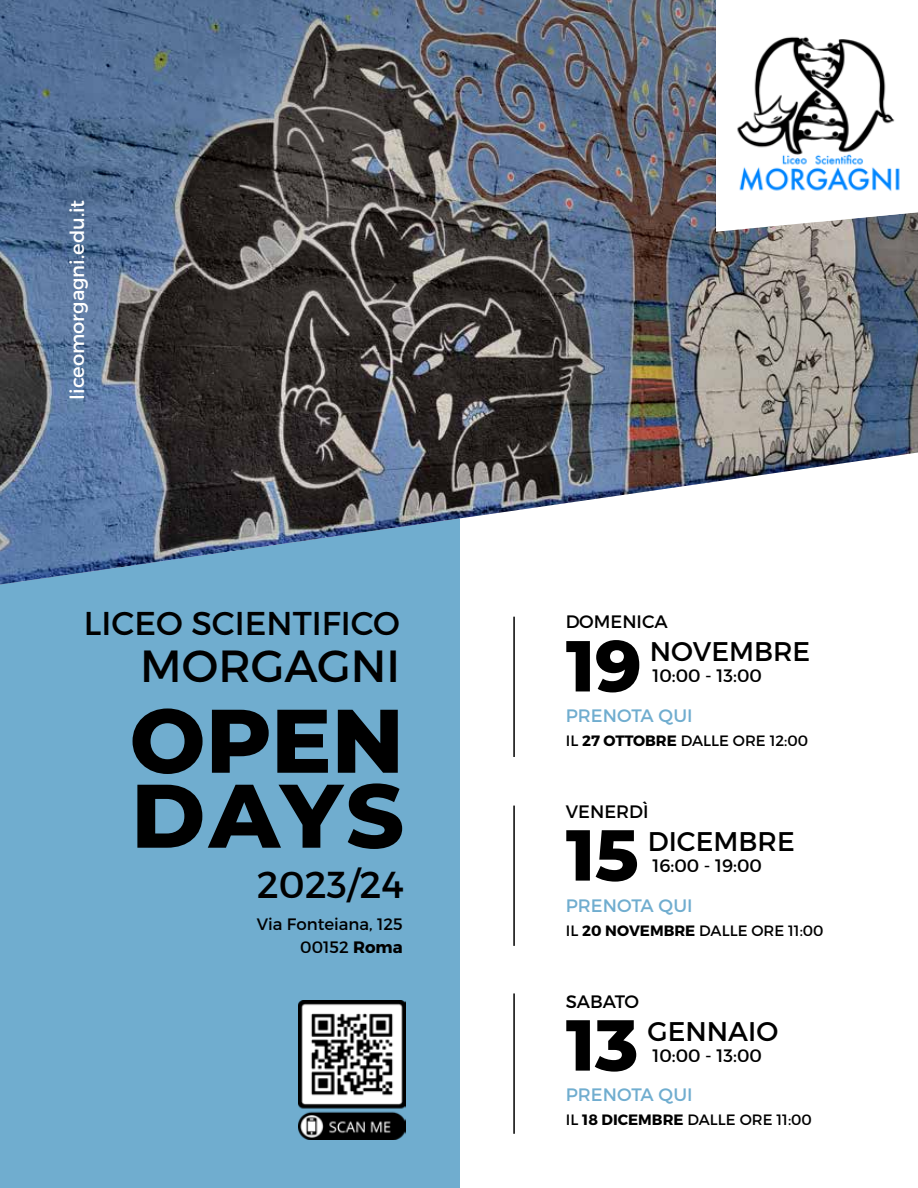
<style>
.page{position:relative;width:918px;height:1188px;background:#fff}
.page>*{position:absolute;margin:0;border:0;box-sizing:border-box;transform-origin:0 0}
.t1{font:800 90px/75px "Montserrat";letter-spacing:.005em;color:#000}
.t2{font:800 72px "Montserrat";color:#000}
.t3{font:45px "Montserrat";color:#000}
.t4{font:37.5px "Montserrat";color:#000}
.t5{font:33px "Montserrat";color:#000}
.t6{font:27px "Montserrat";color:#000}
.t7{font:19.5px "Montserrat";color:#fff}
.t8{font:18px "Montserrat";color:#000}
.t9{font:18px "Montserrat";color:#70adcf}
.t10{font:16.5px/23.1px "Montserrat";color:#000;text-align:right}
.t11{font:15px "Montserrat";color:#000}
.s1{font-weight:700}
</style>
<div class="page">
<div style="left:0;top:519px;width:460px;height:669px;background:#70adcf"></div>
<img style="left:0;top:0;width:918px;height:585px">
<svg style="left:716px;top:221px;width:202px;height:11px"></svg>
<img style="left:716px;top:0;width:202px;height:221px">
<hr style="left:513px;top:617px;width:2px;height:140px;background:#000">
<hr style="left:513px;top:806px;width:2px;height:140px;background:#000">
<hr style="left:513px;top:993px;width:2px;height:141px;background:#000">
<img style="left:299px;top:1001px;width:107px;height:138px">
<h3 class="t7" style="left:65px;top:400px;width:202px;rotate:-90deg">liceomorgagni.edu.it</h3>
<h3 class="t5" style="left:84px;top:603px;width:318px">LICEO SCIENTIFICO</h3>
<h3 class="t3" style="left:140px;top:638px;width:261px">MORGAGNI</h3>
<h1 class="t1" style="left:129px;top:698px;width:276px">OPEN<br>DAYS</h1>
<h3 class="t4" style="left:257px;top:861px;width:149px">2023/24</h3>
<p class="t10" style="left:257px;top:913px;width:147px">Via Fonteiana, 125<br>00152 <span class="s1">Roma</span></p>
<p class="t8" style="left:566px;top:611px;width:103px">DOMENICA</p>
<h2 class="t2" style="left:566px;top:613px;width:77px">19</h2>
<h3 class="t6" style="left:650px;top:635px;width:162px">NOVEMBRE</h3>
<p class="t8" style="left:653px;top:665px;width:111px">10:00 - 13:00</p>
<p class="t9" style="left:566px;top:704px;width:128px">PRENOTA QUI</p>
<p class="t11" style="left:566px;top:731px;width:244px">IL <span class="s1">27 OTTOBRE</span> DALLE ORE 12:00</p>
<p class="t8" style="left:566px;top:800px;width:84px">VENERDÌ</p>
<h2 class="t2" style="left:566px;top:802px;width:74px">15</h2>
<h3 class="t6" style="left:648px;top:824px;width:148px">DICEMBRE</h3>
<p class="t8" style="left:653px;top:854px;width:111px">16:00 - 19:00</p>
<p class="t9" style="left:566px;top:895px;width:128px">PRENOTA QUI</p>
<p class="t11" style="left:566px;top:921px;width:259px">IL <span class="s1">20 NOVEMBRE</span> DALLE ORE 11:00</p>
<p class="t8" style="left:566px;top:990px;width:75px">SABATO</p>
<h2 class="t2" style="left:566px;top:992px;width:74px">13</h2>
<h3 class="t6" style="left:648px;top:1014px;width:132px">GENNAIO</h3>
<p class="t8" style="left:653px;top:1044px;width:111px">10:00 - 13:00</p>
<p class="t9" style="left:566px;top:1084px;width:128px">PRENOTA QUI</p>
<p class="t11" style="left:566px;top:1111px;width:248px">IL <span class="s1">18 DICEMBRE</span> DALLE ORE 11:00</p>
</div>
